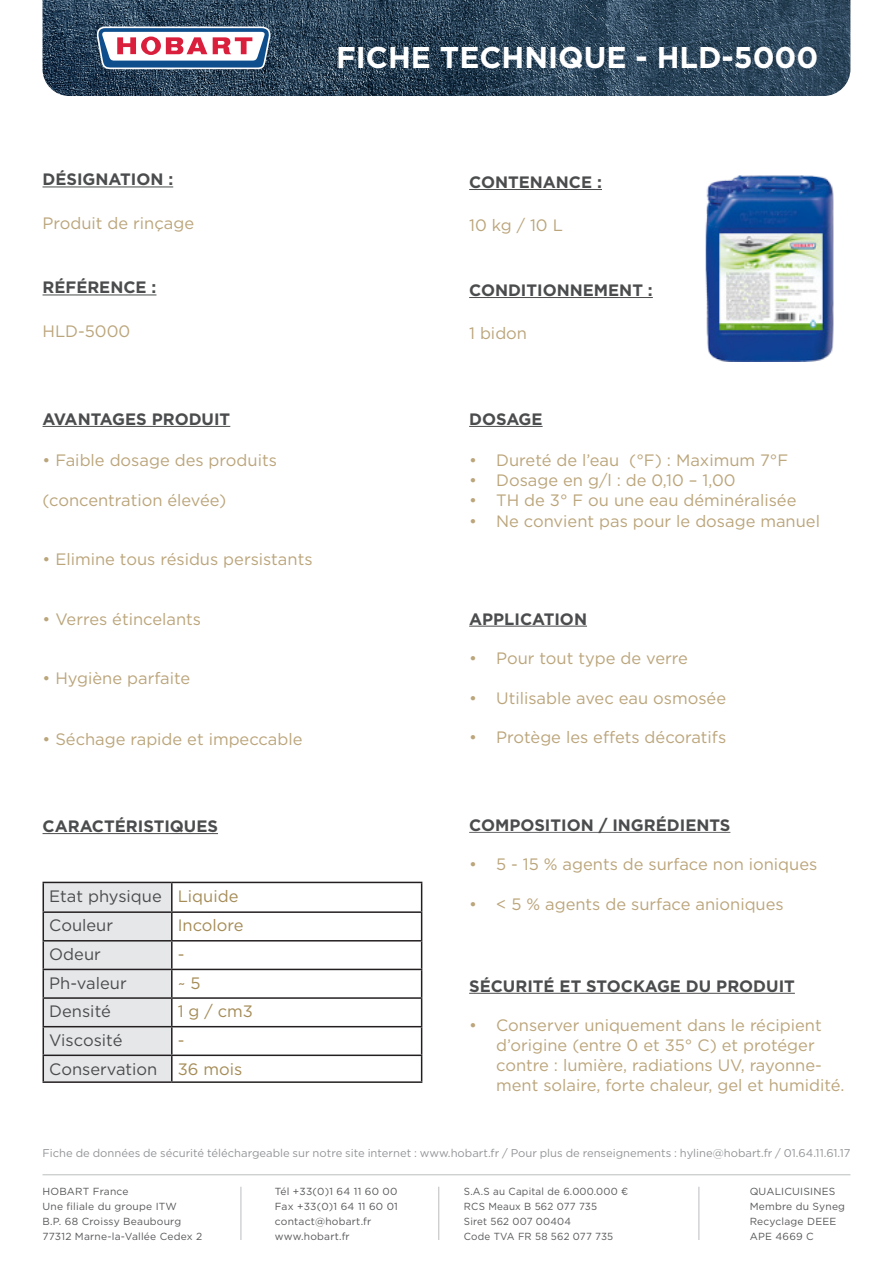
<style>
.page{position:relative;width:893px;height:1263px;background:#fff}
.page>*{position:absolute;margin:0;border:0;box-sizing:border-box;transform-origin:0 0}
.t1{font:700 30px "Gotham";color:#fff}
.t2{font:16.5px/19.8px "Gotham";color:#bba57b}
.t3{font:700 16.5px "Gotham";color:#4b4c4d}
.t4{font:16.5px "Gotham";color:#4b4c4d}
.t5{font:16.5px "Gotham";color:#a58c57}
.t6{font:11.25px "Gotham";color:#939598}
.t7{font:10.2px "Gotham";letter-spacing:.02em;color:#57585a}
.t8{font:10.2px "Gotham";letter-spacing:.02em;color:#57585a;scale:.96 1}
</style>
<div class="page">
<img style="left:43px;top:0;width:807px;height:96px">
<svg style="left:97px;top:26px;width:173px;height:43px"></svg>
<hr style="left:43px;top:426px;width:187px;height:1px;background:#4b4c4d">
<hr style="left:469px;top:832px;width:261px;height:1px;background:#67676a">
<hr style="left:469px;top:426px;width:74px;height:1px;background:#4b4c4d">
<hr style="left:43px;top:833px;width:175px;height:1px;background:#4b4c4d">
<hr style="left:469px;top:993px;width:326px;height:1px;background:#4b4c4d">
<hr style="left:172px;top:882px;width:250px;height:1px;background:#231f20">
<hr style="left:171px;top:883px;width:2px;height:28px;background:#231f20">
<hr style="left:172px;top:911px;width:250px;height:2px;background:#231f20">
<hr style="left:171px;top:913px;width:2px;height:27px;background:#231f20">
<hr style="left:172px;top:940px;width:250px;height:1px;background:#231f20">
<hr style="left:171px;top:941px;width:2px;height:28px;background:#231f20">
<hr style="left:172px;top:969px;width:250px;height:1px;background:#231f20">
<hr style="left:171px;top:970px;width:2px;height:27px;background:#231f20">
<hr style="left:172px;top:997px;width:250px;height:2px;background:#231f20">
<hr style="left:171px;top:999px;width:2px;height:27px;background:#231f20">
<hr style="left:172px;top:1026px;width:250px;height:1px;background:#231f20">
<hr style="left:171px;top:1027px;width:2px;height:27px;background:#231f20">
<svg style="left:43px;top:882px;width:129px;height:199px;background:#d7d8da"></svg>
<hr style="left:172px;top:1054px;width:250px;height:2px;background:#231f20">
<hr style="left:171px;top:1056px;width:2px;height:25px;background:#231f20">
<svg style="left:421px;top:883px;width:1px;height:198px"></svg>
<hr style="left:43px;top:1081px;width:129px;height:2px;background:#231f20">
<hr style="left:172px;top:1081px;width:250px;height:2px;background:#231f20">
<hr style="left:241px;top:1187px;width:1px;height:53px;background:#bcbdc0">
<hr style="left:438px;top:1187px;width:1px;height:53px;background:#bcbdc0">
<hr style="left:698px;top:1187px;width:1px;height:53px;background:#bcbdc0">
<hr style="left:43px;top:187px;width:130px;height:1px;background:#4b4c4d">
<hr style="left:43px;top:295px;width:113px;height:1px;background:#4b4c4d">
<hr style="left:469px;top:189px;width:133px;height:1px;background:#4b4c4d">
<hr style="left:469px;top:297px;width:184px;height:1px;background:#4b4c4d">
<hr style="left:43px;top:1174px;width:807px;height:1px;background:#bcbdc0">
<img style="left:705px;top:175px;width:129px;height:186px">
<hr style="left:469px;top:626px;width:118px;height:1px;background:#4b4c4d">
<p class="t1" style="left:336px;top:37px;width:484px">FICHE TECHNIQUE - HLD-5000</p>
<p class="t3" style="left:43px;top:168px;width:132px">DÉSIGNATION :</p>
<p class="t2" style="left:43px;top:212px;width:153px">Produit de rinçage</p>
<p class="t3" style="left:43px;top:276px;width:115px">RÉFÉRENCE :</p>
<p class="t2" style="left:43px;top:320px;width:89px">HLD-5000</p>
<p class="t3" style="left:43px;top:408px;width:189px">AVANTAGES PRODUIT</p>
<p class="t2" style="left:43px;top:450px;width:236px">• Faible dosage des produits</p>
<p class="t2" style="left:43px;top:490px;width:185px">(concentration élevée)</p>
<p class="t2" style="left:43px;top:549px;width:272px">• Elimine tous résidus persistants</p>
<p class="t2" style="left:43px;top:608px;width:160px">• Verres étincelants</p>
<p class="t2" style="left:43px;top:668px;width:149px">• Hygiène parfaite</p>
<p class="t2" style="left:43px;top:729px;width:262px">• Séchage rapide et impeccable</p>
<p class="t3" style="left:43px;top:815px;width:177px">CARACTÉRISTIQUES</p>
<p class="t4" style="left:49px;top:885px;width:114px">Etat physique</p>
<p class="t5" style="left:178px;top:885px;width:62px">Liquide</p>
<p class="t4" style="left:49px;top:915px;width:65px">Couleur</p>
<p class="t5" style="left:178px;top:915px;width:67px">Incolore</p>
<p class="t4" style="left:49px;top:943px;width:53px">Odeur</p>
<p class="t5" style="left:178px;top:943px;width:8px">-</p>
<p class="t4" style="left:49px;top:972px;width:79px">Ph-valeur</p>
<p class="t5" style="left:178px;top:972px;width:24px">~ 5</p>
<p class="t4" style="left:49px;top:1001px;width:63px">Densité</p>
<p class="t5" style="left:178px;top:1001px;width:77px">1 g / cm3</p>
<p class="t4" style="left:49px;top:1029px;width:75px">Viscosité</p>
<p class="t5" style="left:178px;top:1029px;width:8px">-</p>
<p class="t4" style="left:49px;top:1058px;width:110px">Conservation</p>
<p class="t5" style="left:178px;top:1058px;width:66px">36 mois</p>
<p class="t3" style="left:469px;top:171px;width:134px">CONTENANCE :</p>
<p class="t2" style="left:469px;top:215px;width:95px">10 kg / 10 L</p>
<p class="t3" style="left:469px;top:279px;width:185px">CONDITIONNEMENT :</p>
<p class="t2" style="left:469px;top:323px;width:59px">1 bidon</p>
<p class="t3" style="left:469px;top:408px;width:75px">DOSAGE</p>
<p class="t2" style="left:469px;top:450px;width:321px">• Dureté de l’eau (°F) : Maximum 7°F</p>
<p class="t2" style="left:469px;top:470px;width:268px">• Dosage en g/l : de 0,10 – 1,00</p>
<p class="t2" style="left:469px;top:490px;width:329px">• TH de 3° F ou une eau déminéralisée</p>
<p class="t2" style="left:469px;top:511px;width:352px">• Ne convient pas pour le dosage manuel</p>
<p class="t3" style="left:469px;top:608px;width:119px">APPLICATION</p>
<p class="t2" style="left:469px;top:648px;width:220px">• Pour tout type de verre</p>
<p class="t2" style="left:469px;top:688px;width:258px">• Utilisable avec eau osmosée</p>
<p class="t2" style="left:469px;top:727px;width:259px">• Protège les effets décoratifs</p>
<p class="t3" style="left:469px;top:814px;width:263px">COMPOSITION / INGRÉDIENTS</p>
<p class="t2" style="left:469px;top:854px;width:350px">• 5 - 15 % agents de surface non ioniques</p>
<p class="t2" style="left:469px;top:894px;width:316px">• &lt; 5 % agents de surface anioniques</p>
<p class="t3" style="left:469px;top:975px;width:327px">SÉCURITÉ ET STOCKAGE DU PRODUIT</p>
<p class="t2" style="left:496px;top:1015px;width:350px;text-indent:-27px">• Conserver uniquement dans le récipient d’origine (entre 0 et 35° C) et protéger contre : lumière, radiations UV, rayonne&shy;ment solaire, forte chaleur, gel et humidité.</p>
<p class="t6" style="left:43px;top:1146px;width:809px">Fiche de données de sécurité téléchargeable sur notre site internet : www.hobart.fr / Pour plus de renseignements : hyline@hobart.fr / 01.64.11.61.17</p>
<p class="t7" style="left:43px;top:1185px;width:88px">HOBART France</p>
<p class="t7" style="left:43px;top:1200px;width:136px">Une filiale du groupe ITW</p>
<p class="t7" style="left:43px;top:1215px;width:140px">B.P. 68 Croissy Beaubourg</p>
<p class="t7" style="left:43px;top:1230px;width:161px">77312 Marne-la-Vallée Cedex 2</p>
<p class="t7" style="left:275px;top:1185px;width:124px">Tél +33(0)1 64 11 60 00</p>
<p class="t7" style="left:275px;top:1200px;width:124px">Fax +33(0)1 64 11 60 01</p>
<p class="t7" style="left:275px;top:1215px;width:98px">contact@hobart.fr</p>
<p class="t7" style="left:275px;top:1230px;width:76px">www.hobart.fr</p>
<p class="t8" style="left:464px;top:1185px;width:173px">S.A.S au Capital de 6.000.000 €</p>
<p class="t8" style="left:464px;top:1200px;width:140px">RCS Meaux B 562 077 735</p>
<p class="t8" style="left:464px;top:1215px;width:113px">Siret 562 007 00404</p>
<p class="t8" style="left:464px;top:1230px;width:157px">Code TVA FR 58 562 077 735</p>
<p class="t7" style="left:750px;top:1185px;width:87px">QUALICUISINES</p>
<p class="t7" style="left:750px;top:1200px;width:97px">Membre du Syneg</p>
<p class="t7" style="left:750px;top:1215px;width:88px">Recyclage DEEE</p>
<p class="t7" style="left:750px;top:1230px;width:66px">APE 4669 C</p>
</div>
